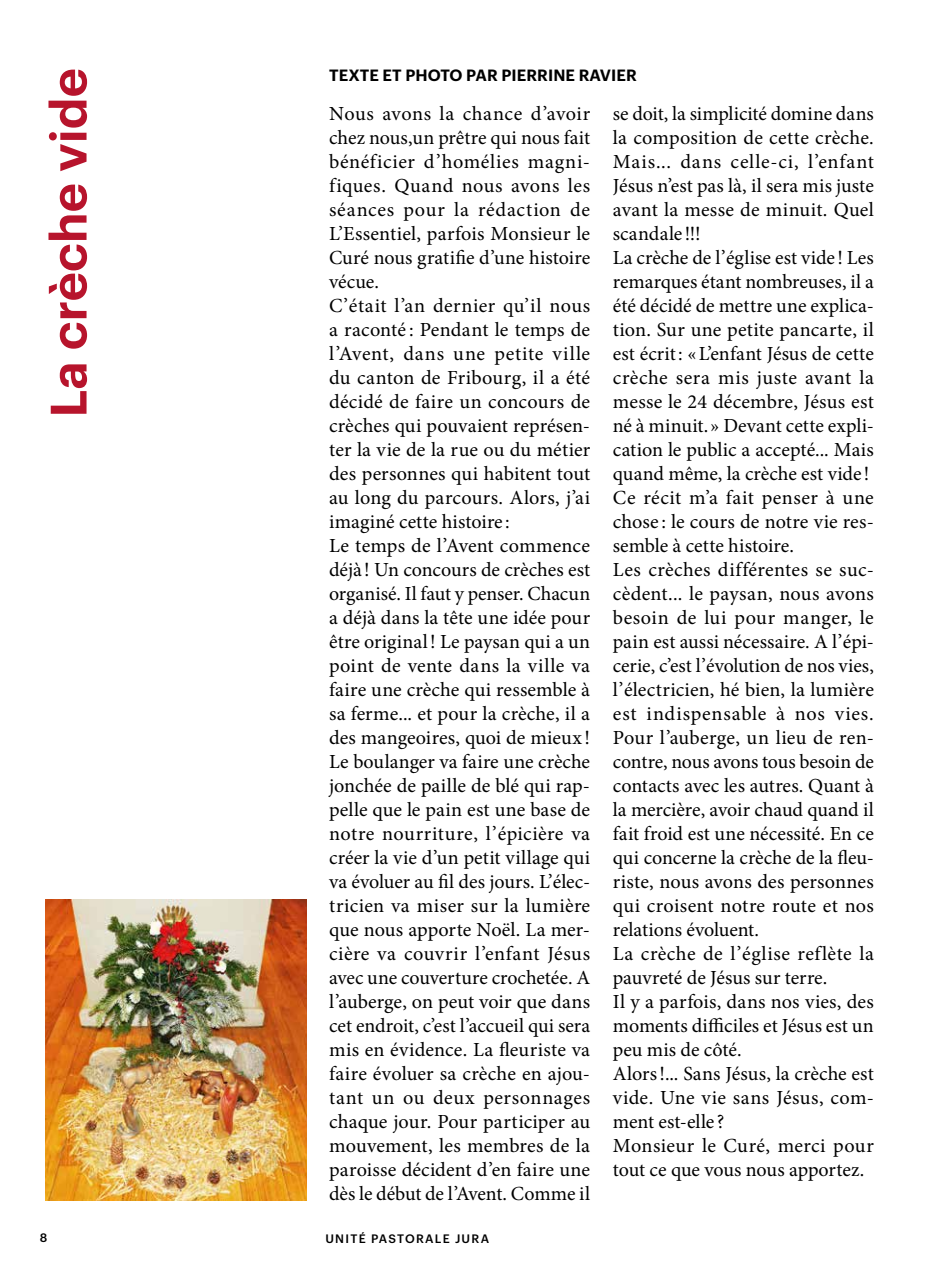
<style>
.page{position:relative;width:942px;height:1276px;background:#fff}
.page>*{position:absolute;margin:0;border:0;box-sizing:border-box;transform-origin:0 0}
.t1{font:600 50px "Graphik";color:#b7142c}
.t2{font:20px/24px "Minion Pro";letter-spacing:.005em;color:#000}
.t3{font:600 16px "Graphik";letter-spacing:.005em;color:#000}
.t4{font:500 12px "Graphik";letter-spacing:.105em;color:#000}
</style>
<div class="page">
<img style="left:45px;top:900px;width:261px;height:300px">
<h1 class="t1" style="left:30px;top:417px;width:351px;rotate:-90deg">La crèche vide</h1>
<p class="t3" style="left:329px;top:63px;width:309px">TEXTE ET PHOTO PAR PIERRINE RAVIER</p>
<p class="t2" style="left:329px;top:102px;width:262px">Nous avons la chance d’avoir chez nous,un prêtre qui nous fait bénéficier d’homélies magni&shy;fiques. Quand nous avons les séances pour la rédaction de<br>L’Essentiel, parfois Monsieur le<br>Curé nous gratifie d’une histoire vécue.<br>C’était l’an dernier qu’il nous a raconté : Pendant le temps de l’Avent, dans une petite ville du canton de Fribourg, il a été décidé de faire un concours de crèches qui pouvaient représen&shy;ter la vie de la rue ou du métier des personnes qui habitent tout au long du parcours. Alors, j’ai imaginé cette histoire:<br>Le temps de l’Avent commence déjà ! Un concours de crèches est organisé. Il faut y penser. Chacun a déjà dans la tête une idée pour être original! Le paysan qui a un point de vente dans la ville va faire une crèche qui ressemble à sa ferme... et pour la crèche, il a des mangeoires, quoi de mieux !<br>Le boulanger va faire une crèche jonchée de paille de blé qui rap&shy;pelle que le pain est une base de notre nourriture, l’épicière va créer la vie d’un petit village qui va évoluer au fil des jours. L’élec&shy;tricien va miser sur la lumière que nous apporte Noël. La mer&shy;cière va couvrir l’enfant Jésus avec une couverture crochetée. A l’auberge, on peut voir que dans cet endroit, c’est l’accueil qui sera mis en évidence. La fleuriste va faire évoluer sa crèche en ajou&shy;tant un ou deux personnages chaque jour. Pour participer au mouvement, les membres de la paroisse décident d’en faire une dès le début de l’Avent. Comme il</p>
<p class="t2" style="left:612px;top:102px;width:262px">se doit, la simplicité domine dans la composition de cette crèche.<br>Mais... dans celle-ci, l’enfant<br>Jésus n’est pas là, il sera mis juste avant la messe de minuit. Quel scandale!!!<br>La crèche de l’église est vide ! Les remarques étant nombreuses, il a été décidé de mettre une explica&shy;tion. Sur une petite pancarte, il est écrit: «L’enfant Jésus de cette crèche sera mis juste avant la messe le 24 décembre, Jésus est né à minuit. » Devant cette expli&shy;cation le public a accepté... Mais quand même, la crèche est vide!<br>Ce récit m’a fait penser à une chose : le cours de notre vie res&shy;semble à cette histoire.<br>Les crèches différentes se suc&shy;cèdent... le paysan, nous avons besoin de lui pour manger, le pain est aussi nécessaire. A l’épi&shy;cerie, c’est l’évolution de nos vies, l’électricien, hé bien, la lumière est indispensable à nos vies.<br>Pour l’auberge, un lieu de ren&shy;contre, nous avons tous besoin de contacts avec les autres. Quant à la mercière, avoir chaud quand il fait froid est une nécessité. En ce qui concerne la crèche de la fleu&shy;riste, nous avons des personnes qui croisent notre route et nos relations évoluent.<br>La crèche de l’église reflète la pauvreté de Jésus sur terre.<br>Il y a parfois, dans nos vies, des moments difficiles et Jésus est un peu mis de côté.<br>Alors!... Sans Jésus, la crèche est vide. Une vie sans Jésus, com&shy;ment est-elle?<br>Monsieur le Curé, merci pour tout ce que vous nous apportez.</p>
<p class="t4" style="left:40px;top:1228px;width:9px">8</p>
<p class="t4" style="left:325px;top:1229px;width:165px">UNITÉ PASTORALE JURA</p>
</div>
